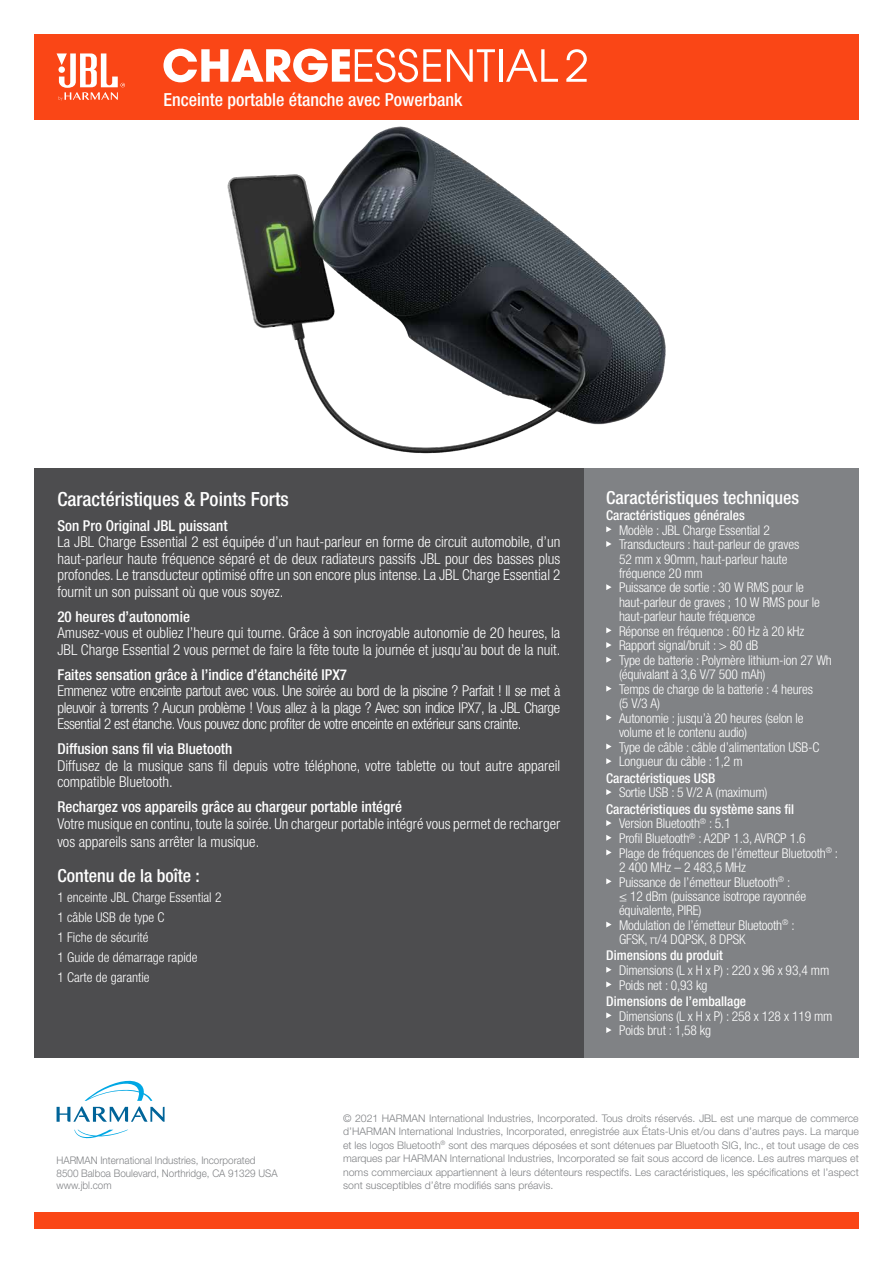
<style>
.page{position:relative;width:893px;height:1263px;background:#fff}
.page>*{position:absolute;margin:0;border:0;box-sizing:border-box;transform-origin:0 0}
.t1{font:500 condensed 19.5px "Helvetica Neue LT Pro";color:#fff}
.t2{font:500 condensed 18px "Helvetica Neue LT Pro";color:#fff}
.t3{font:300 condensed 15px/16.5px "Helvetica Neue LT Pro";color:#fff}
.t4{font:500 condensed 15px "Helvetica Neue LT Pro";color:#fff}
.t5{font:300 condensed 13.5px/14.5px "Helvetica Neue LT Pro";letter-spacing:-.01em;color:#fff}
.t6{font:500 condensed 13.5px "Helvetica Neue LT Pro";color:#fff}
.t7{font:300 10.5px/13.5px "Helvetica Neue LT Pro";color:#808285;text-align:justify}
.t8{font:300 10.5px/12.6px "Helvetica Neue LT Pro";color:#808285;scale:.94 1}
.s1{font-weight:500}
</style>
<div class="page">
<img style="left:209px;top:119px;width:462px;height:335px">
<div style="left:34px;top:34px;width:825px;height:85px;background:#fa4616"></div>
<div style="left:34px;top:1213px;width:825px;height:16px;background:#fa4616"></div>
<svg style="left:57px;top:53px;width:68px;height:48px"></svg>
<svg style="left:74px;top:1130px;width:54px;height:8px"></svg>
<svg style="left:57px;top:1080px;width:108px;height:42px"></svg>
<div style="left:584px;top:468px;width:275px;height:590px;background:#808285"></div>
<svg style="left:606px;top:526px;width:6px;height:6px"></svg>
<svg style="left:606px;top:541px;width:6px;height:6px"></svg>
<svg style="left:606px;top:584px;width:6px;height:6px"></svg>
<svg style="left:606px;top:627px;width:6px;height:6px"></svg>
<svg style="left:606px;top:642px;width:6px;height:6px"></svg>
<svg style="left:606px;top:657px;width:6px;height:6px"></svg>
<svg style="left:606px;top:686px;width:6px;height:6px"></svg>
<svg style="left:606px;top:715px;width:6px;height:5px"></svg>
<svg style="left:606px;top:743px;width:6px;height:6px"></svg>
<svg style="left:606px;top:758px;width:6px;height:6px"></svg>
<svg style="left:606px;top:789px;width:6px;height:6px"></svg>
<svg style="left:606px;top:820px;width:6px;height:6px"></svg>
<svg style="left:606px;top:835px;width:6px;height:6px"></svg>
<svg style="left:606px;top:849px;width:6px;height:6px"></svg>
<svg style="left:606px;top:878px;width:6px;height:6px"></svg>
<svg style="left:606px;top:921px;width:6px;height:6px"></svg>
<svg style="left:606px;top:967px;width:6px;height:6px"></svg>
<svg style="left:606px;top:981px;width:6px;height:6px"></svg>
<svg style="left:606px;top:1012px;width:6px;height:6px"></svg>
<svg style="left:606px;top:1027px;width:6px;height:6px"></svg>
<div style="left:34px;top:468px;width:550px;height:590px;background:#4d4d4f"></div>
<svg style="left:163px;top:49px;width:278px;height:33px"></svg>
<svg style="left:447px;top:49px;width:48px;height:33px"></svg>
<hr style="left:499px;top:49px;width:3px;height:33px;background:#fff">
<svg style="left:506px;top:49px;width:52px;height:33px"></svg>
<svg style="left:566px;top:49px;width:21px;height:33px"></svg>
<h2 class="t2" style="left:163px;top:89px;width:300px">Enceinte portable étanche avec Powerbank</h2>
<h1 class="t1" style="left:57px;top:487px;width:233px">Caractéristiques &amp; Points Forts</h1>
<p class="t4" style="left:57px;top:516px;width:172px">Son Pro Original JBL puissant</p>
<p class="t3" style="left:57px;top:533px;width:504px;text-align:justify">La JBL Charge Essential 2 est équipée d’un haut-parleur en forme de circuit automobile, d’un haut-parleur haute fréquence séparé et de deux radiateurs passifs JBL pour des basses plus profondes. Le transducteur optimisé offre un son encore plus intense. La JBL Charge Essential 2 fournit un son puissant où que vous soyez.</p>
<p class="t4" style="left:57px;top:607px;width:134px">20 heures d’autonomie</p>
<p class="t3" style="left:57px;top:624px;width:504px">Amusez-vous et oubliez l’heure qui tourne. Grâce à son incroyable autonomie de 20 heures, la<br>JBL Charge Essential 2 vous permet de faire la fête toute la journée et jusqu’au bout de la nuit.</p>
<p class="t4" style="left:57px;top:665px;width:291px">Faites sensation grâce à l’indice d’étanchéité IPX7</p>
<p class="t3" style="left:57px;top:682px;width:504px;text-align:justify">Emmenez votre enceinte partout avec vous. Une soirée au bord de la piscine ? Parfait ! Il se met à pleuvoir à torrents ? Aucun problème ! Vous allez à la plage ? Avec son indice IPX7, la JBL Charge Essential 2 est étanche. Vous pouvez donc profiter de votre enceinte en extérieur sans crainte.</p>
<p class="t4" style="left:57px;top:740px;width:176px">Diffusion sans fil via Bluetooth</p>
<p class="t3" style="left:57px;top:757px;width:504px">Diffusez de la musique sans fil depuis votre téléphone, votre tablette ou tout autre appareil compatible Bluetooth.</p>
<p class="t4" style="left:57px;top:798px;width:346px">Rechargez vos appareils grâce au chargeur portable intégré</p>
<p class="t3" style="left:57px;top:814px;width:504px;line-height:18px">Votre musique en continu, toute la soirée. Un chargeur portable intégré vous permet de recharger vos appareils sans arrêter la musique.</p>
<h2 class="t2" style="left:57px;top:864px;width:144px">Contenu de la boîte :</h2>
<p class="t5" style="left:57px;top:887px;width:166px;line-height:20.1px">1 enceinte JBL Charge Essential 2<br>1 câble USB de type C<br>1 Fiche de sécurité<br>1 Guide de démarrage rapide<br>1 Carte de garantie</p>
<h2 class="t2" style="left:606px;top:486px;width:194px">Caractéristiques techniques</h2>
<p class="t6" style="left:606px;top:507px;width:140px">Caractéristiques générales</p>
<p class="t5" style="left:619px;top:522px;width:214px">Modèle : JBL Charge Essential 2<br>Transducteurs : haut-parleur de graves<br>52 mm x 90mm, haut-parleur haute fréquence 20 mm<br>Puissance de sortie : 30 W RMS pour le haut-parleur de graves ; 10 W RMS pour le haut-parleur haute fréquence<br>Réponse en fréquence : 60 Hz à 20 kHz<br>Rapport signal/bruit : &gt; 80 dB<br>Type de batterie : Polymère lithium-ion 27 Wh (équivalant à 3,6 V/7 500 mAh)<br>Temps de charge de la batterie : 4 heures<br>(5 V/3 A)<br>Autonomie : jusqu’à 20 heures (selon le volume et le contenu audio)<br>Type de câble : câble d’alimentation USB-C<br>Longueur du câble : 1,2 m</p>
<p class="t6" style="left:606px;top:770px;width:111px">Caractéristiques USB</p>
<p class="t5" style="left:619px;top:785px;width:150px">Sortie USB : 5 V/2 A (maximum)</p>
<p class="t5" style="left:619px;top:801px;width:221px;text-indent:-13px"><span class="s1">Caractéristiques du système sans fil<br></span>Version Bluetooth<sup>®</sup> : 5.1<br>Profil Bluetooth<sup>®</sup> : A2DP 1.3, AVRCP 1.6<br>Plage de fréquences de l’émetteur Bluetooth<sup>®</sup> :<br>2 400 MHz – 2 483,5 MHz<br>Puissance de l’émetteur Bluetooth<sup>®</sup> :<br>≤ 12 dBm (puissance isotrope rayonnée équivalente, PIRE)<br>Modulation de l’émetteur Bluetooth<sup>®</sup> :<br>GFSK, π/4 DQPSK, 8 DPSK</p>
<p class="t6" style="left:606px;top:947px;width:118px">Dimensions du produit</p>
<p class="t5" style="left:619px;top:963px;width:212px">Dimensions (L x H x P) : 220 x 96 x 93,4 mm<br>Poids net : 0,93 kg</p>
<p class="t6" style="left:606px;top:993px;width:141px">Dimensions de l’emballage</p>
<p class="t5" style="left:619px;top:1008px;width:215px">Dimensions (L x H x P) : 258 x 128 x 119 mm<br>Poids brut : 1,58 kg</p>
<p class="t8" style="left:57px;top:1154px;width:237px">HARMAN International Industries, Incorporated<br>8500 Balboa Boulevard, Northridge, CA 91329 USA www.jbl.com</p>
<p class="t7" style="left:343px;top:1111px;width:517px">© 2021 HARMAN International Industries, Incorporated. Tous droits réservés. JBL est une marque de commerce d’HARMAN International Industries, Incorporated, enregistrée aux États-Unis et/ou dans d’autres pays. La marque et les logos Bluetooth<sup>®</sup> sont des marques déposées et sont détenues par Bluetooth SIG, Inc., et tout usage de ces marques par HARMAN International Industries, Incorporated se fait sous accord de licence. Les autres marques et noms commerciaux appartiennent à leurs détenteurs respectifs. Les caractéristiques, les spécifications et l’aspect sont susceptibles d’être modifiés sans préavis.</p>
</div>
